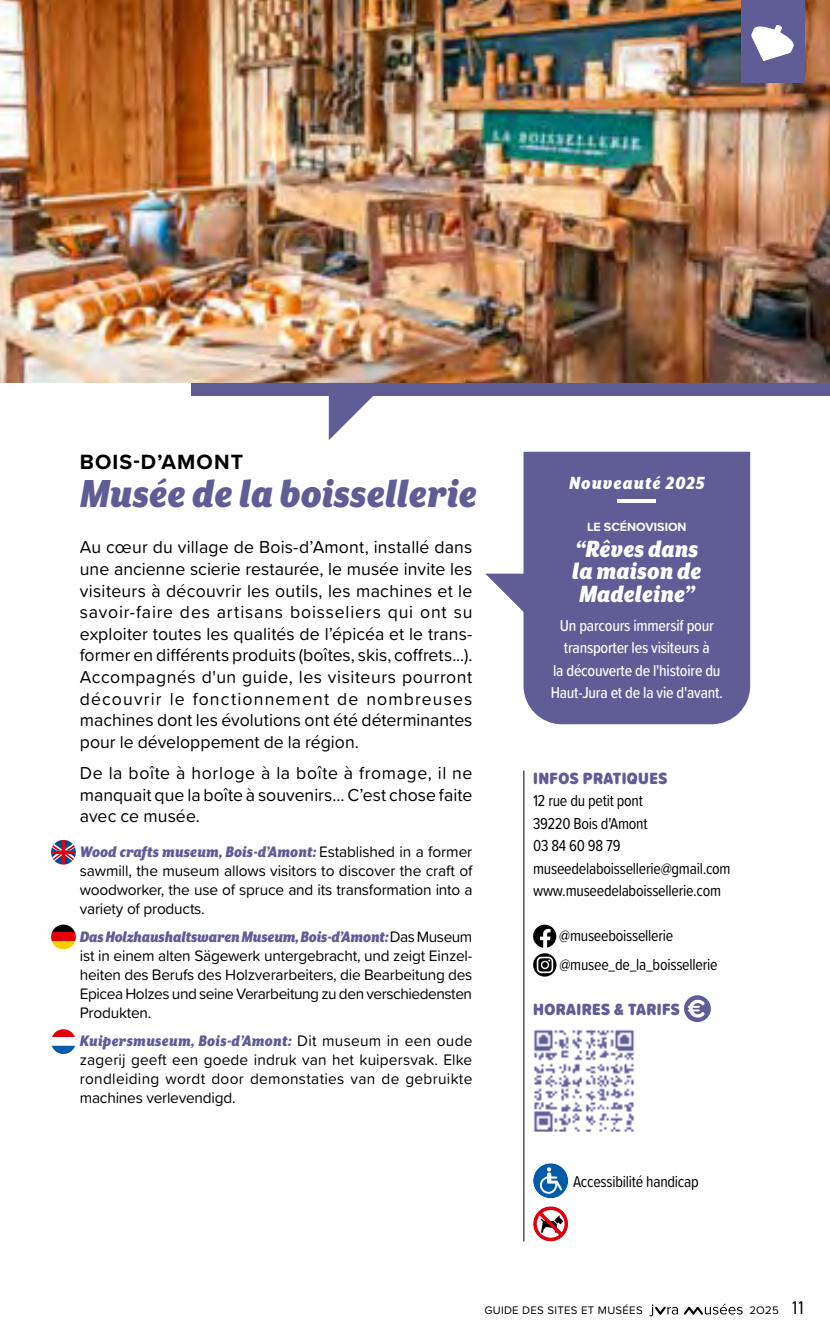
<style>
.page{position:relative;width:830px;height:1340px;background:#fff}
.page>*{position:absolute;margin:0;border:0;box-sizing:border-box;transform-origin:0 0}
.t1{font:italic 900 45px "Mr Eaves XL San Nar OT";color:#605c96}
.t2{font:italic 900 27px/22.5px "Mr Eaves XL San Nar OT";color:#fff;text-align:justify}
.t3{font:700 21.38px "Proxima Nova";letter-spacing:.05em;color:#000}
.t4{font:italic 900 20.25px "Mr Eaves XL San Nar OT";letter-spacing:.05em;color:#fff}
.t5{font:18px/21.6px "Proxima Soft";color:#000;text-align:justify}
.t6{font:italic 900 17.55px "Mr Eaves XL San Nar OT";letter-spacing:.005em;color:#605c96}
.t7{font:900 16.88px "Proxima Soft Cond";letter-spacing:.025em;color:#605c96}
.t8{font:16.43px/22.5px "Proxima Soft Cond";letter-spacing:-.015em;color:#000}
.t9{font:500 16.43px/22.5px "Proxima Soft Cond";letter-spacing:-.015em;color:#fff;text-align:center}
.t10{font:15.75px/18.9px "Proxima Soft";letter-spacing:-.015em;color:#000;text-align:justify}
.t11{font:700 12.38px "Proxima Nova";color:#fff}
.t12{font:11.47px "Proxima Soft";letter-spacing:.025em;color:#000}
.s1{font-family:"Proxima Soft";font-weight:400;font-style:normal;font-size:15.75px;color:#000}
.s2{font-family:"PF Din Text Cond Pro";font-size:18px}
</style>
<div class="page">
<div style="left:191px;top:383px;width:638px;height:12px;background:#605c96"></div>
<svg style="left:533px;top:924px;width:23px;height:23px"></svg>
<svg style="left:533px;top:953px;width:23px;height:23px"></svg>
<svg style="left:684px;top:995px;width:26px;height:27px"></svg>
<svg style="left:52px;top:924px;width:23px;height:8px"></svg>
<div style="left:51px;top:932px;width:25px;height:9px;background:#e3000b"></div>
<svg style="left:51px;top:941px;width:24px;height:8px"></svg>
<svg style="left:52px;top:1029px;width:23px;height:8px"></svg>
<svg style="left:51px;top:1045px;width:24px;height:9px"></svg>
<svg style="left:51px;top:840px;width:25px;height:24px"></svg>
<hr style="left:62px;top:839px;width:2px;height:25px;background:#e3000b">
<img style="left:534px;top:1030px;width:101px;height:101px">
<img style="left:0;top:0;width:829px;height:383px">
<svg style="left:328px;top:395px;width:58px;height:45px"></svg>
<div style="left:523px;top:452px;width:226px;height:272px;background:#605c96"></div>
<hr style="left:617px;top:499px;width:38px;height:3px;background:#fff">
<svg style="left:485px;top:573px;width:44px;height:45px"></svg>
<hr style="left:523px;top:770px;width:1px;height:471px;background:#000">
<div style="left:533px;top:1163px;width:35px;height:35px;background:#005ba9;border-radius:50%"></div>
<svg style="left:539px;top:1167px;width:23px;height:26px"></svg>
<div style="left:740px;top:0;width:64px;height:83px;background:#605c96"></div>
<svg style="left:751px;top:25px;width:43px;height:36px"></svg>
<svg style="left:533px;top:1206px;width:35px;height:35px"></svg>
<svg style="left:649px;top:1304px;width:28px;height:12px"></svg>
<svg style="left:683px;top:1303px;width:59px;height:11px"></svg>
<p class="t3" style="left:80px;top:445px;width:165px">BOIS-D’AMONT</p>
<h1 class="t1" style="left:80px;top:469px;width:399px">Musée de la boissellerie</h1>
<p class="t5" style="left:80px;top:535px;width:394px">Au cœur du village de Bois-d’Amont, installé dans une ancienne scierie restaurée, le musée invite les visiteurs à découvrir les outils, les machines et le savoir-faire des artisans boisseliers qui ont su exploiter toutes les qualités de l’épicéa et le trans&shy;former en différents produits (boîtes, skis, coffrets...).<br>Accompagnés d'un guide, les visiteurs pourront découvrir le fonctionnement de nombreuses machines dont les évolutions ont été déterminantes pour le développement de la région.</p>
<p class="t5" style="left:80px;top:761px;width:394px">De la boîte à horloge à la boîte à fromage, il ne manquait que la boîte à souvenirs... C’est chose faite avec ce musée.</p>
<p class="t6" style="left:80px;top:842px;width:394px">Wood crafts museum, Bois-d’Amont: <span class="s1">Established in a former</span></p>
<p class="t10" style="left:80px;top:860px;width:394px">sawmill, the museum allows visitors to discover the craft of woodworker, the use of spruce and its transformation into a variety of products.</p>
<p class="t6" style="left:80px;top:927px;width:394px">Das Holzhaushaltswaren Museum, Bois-d’Amont: <span class="s1">Das Museum</span></p>
<p class="t10" style="left:80px;top:945px;width:394px">ist in einem alten Sägewerk untergebracht, und zeigt Einzel&shy;heiten des Berufs des Holzverarbeiters, die Bearbeitung des Epicea Holzes und seine Verarbeitung zu den verschiedensten Produkten.</p>
<p class="t6" style="left:80px;top:1031px;width:394px">Kuipersmuseum, Bois-d’Amont: <span class="s1">Dit museum in een oude</span></p>
<p class="t10" style="left:80px;top:1049px;width:394px">zagerij geeft een goede indruk van het kuipersvak. Elke rondleiding wordt door demonstaties van de gebruikte machines verlevendigd.</p>
<p class="t4" style="left:568px;top:471px;width:137px">Nouveauté 2025</p>
<p class="t11" style="left:587px;top:517px;width:101px">LE SCÉNOVISION</p>
<h2 class="t2" style="left:572px;top:537px;width:131px">“Rêves dans la maison de Madeleine”</h2>
<p class="t9" style="left:550px;top:613px;width:174px">Un parcours immersif pour transporter les visiteurs à<br>la découverte de l'histoire du<br>Haut-Jura et de la vie d'avant.</p>
<p class="t7" style="left:533px;top:765px;width:135px">INFOS PRATIQUES</p>
<p class="t8" style="left:533px;top:789px;width:199px">12 rue du petit pont<br>39220 Bois d'Amont<br>03 84 60 98 79 museedelaboissellerie@gmail.com www.museedelaboissellerie.com</p>
<p class="t8" style="left:559px;top:920px;width:160px;line-height:28.8px">@museeboissellerie @musee_de_la_boissellerie</p>
<p class="t7" style="left:533px;top:996px;width:148px">HORAIRES &amp; TARIFS</p>
<p class="t8" style="left:572px;top:1169px;width:127px">Accessibilité handicap</p>
<p class="t12" style="left:484px;top:1301px;width:160px">GUIDE DES SITES ET MUSÉES</p>
<p class="t12" style="left:749px;top:1301px;width:57px">2O25 <span class="s2">11</span></p>
</div>
